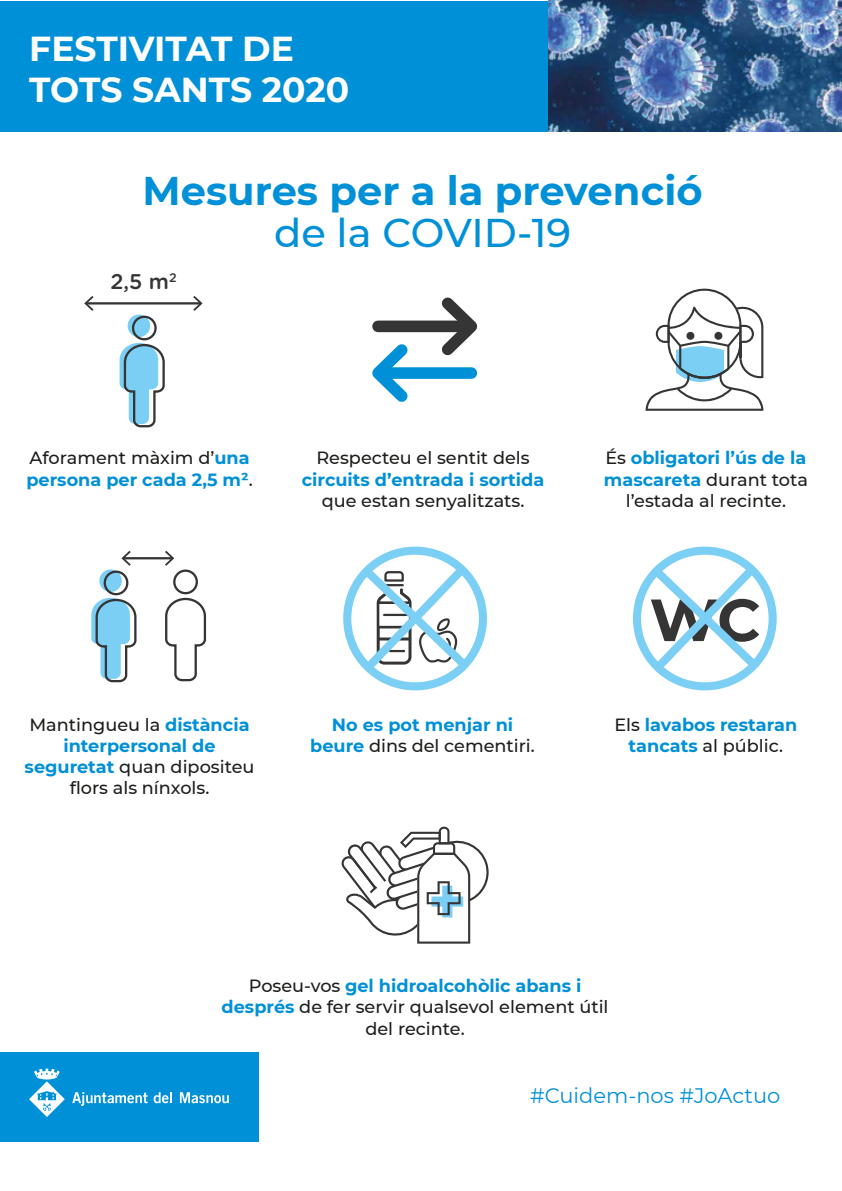
<style>
.page{position:relative;width:842px;height:1191px;background:#fff}
.page>*{position:absolute;margin:0;border:0;box-sizing:border-box;transform-origin:0 0}
.t1{font:700 59.3px "Montserrat";color:#353536}
.t2{font:700 40px "Montserrat";color:#0090d7}
.t3{font:500 40px "Montserrat";color:#0090d7}
.t4{font:700 34.6px/40.5px "Montserrat";letter-spacing:-.005em;color:#fff}
.t5{font:500 21.2px "Gotham Rounded";color:#353536}
.t6{font:21px "Montserrat";color:#0090d7}
.t7{font:500 17.7px/21.2px "Montserrat";color:#1d1d1b;text-align:center}
.t8{font:700 17.7px/21.2px "Montserrat";color:#0090d7;text-align:center}
.s1{font-weight:500;color:#1d1d1b}
.s2{font-weight:700;color:#0090d7}
</style>
<div class="page">
<div style="left:0;top:1px;width:842px;height:130px;background:#0090d7"></div>
<div style="left:0;top:1052px;width:258px;height:89px;background:#0090d7"></div>
<svg style="left:29px;top:1068px;width:36px;height:49px"></svg>
<svg style="left:72px;top:1092px;width:76px;height:14px"></svg>
<svg style="left:154px;top:1092px;width:18px;height:11px"></svg>
<svg style="left:180px;top:1092px;width:49px;height:11px"></svg>
<img style="left:548px;top:0;width:294px;height:131px">
<svg style="left:99px;top:569px;width:23px;height:23px"></svg>
<div style="left:104px;top:570px;width:24px;height:25px;border:2px solid #353536;border-radius:50%"></div>
<svg style="left:91px;top:597px;width:46px;height:86px"></svg>
<div style="left:173px;top:569px;width:25px;height:25px;border:2px solid #353536;border-radius:50%"></div>
<svg style="left:165px;top:597px;width:42px;height:85px"></svg>
<hr style="left:123px;top:557px;width:49px;height:2px;background:#353536">
<svg style="left:121px;top:551px;width:10px;height:15px"></svg>
<svg style="left:165px;top:551px;width:9px;height:15px"></svg>
<div style="left:128px;top:314px;width:22px;height:23px;background:#7bcef4;border-radius:50%"></div>
<div style="left:132px;top:316px;width:25px;height:24px;border:2px solid #353536;border-radius:50%"></div>
<svg style="left:120px;top:343px;width:45px;height:85px"></svg>
<hr style="left:87px;top:302px;width:114px;height:2px;background:#353536">
<svg style="left:84px;top:296px;width:10px;height:15px"></svg>
<svg style="left:193px;top:296px;width:10px;height:15px"></svg>
<svg style="left:341px;top:826px;width:148px;height:117px"></svg>
<div style="left:343px;top:546px;width:144px;height:144px;border:8px solid #7bcef4;border-radius:50%"></div>
<svg style="left:355px;top:557px;width:121px;height:121px"></svg>
<div style="left:633px;top:546px;width:144px;height:144px;border:8px solid #7bcef4;border-radius:50%"></div>
<svg style="left:645px;top:557px;width:121px;height:121px"></svg>
<svg style="left:646px;top:289px;width:117px;height:122px"></svg>
<div style="left:378px;top:320px;width:91px;height:12px;background:#353536"></div>
<svg style="left:431px;top:297px;width:47px;height:59px"></svg>
<div style="left:381px;top:367px;width:90px;height:12px;background:#0090d7"></div>
<svg style="left:372px;top:344px;width:46px;height:58px"></svg>
<h3 class="t4" style="left:29px;top:27px;width:321px">FESTIVITAT DE<br>TOTS SANTS 2020</h3>
<h2 class="t2" style="left:143px;top:162px;width:561px">Mesures per a la prevenció</h2>
<h2 class="t3" style="left:274px;top:205px;width:299px">de la COVID-19</h2>
<p class="t5" style="left:111px;top:266px;width:68px">2,5 m<sup>2</sup></p>
<p class="t8" style="left:26px;top:447px;width:228px;text-align:left"><span class="s1">Aforament màxim d’</span>una persona per cada 2,5 m²<span class="s1">.</span></p>
<p class="t7" style="left:316px;top:447px;width:215px">Respecteu el sentit dels</p>
<p class="t8" style="left:302px;top:468px;width:244px">circuits d’entrada i sortida</p>
<p class="t7" style="left:322px;top:489px;width:204px">que estan senyalitzats.</p>
<p class="t7" style="left:604px;top:447px;width:205px">És <span class="s2">obligatori l’ús de la mascareta</span> durant tota l’estada al recinte.</p>
<h1 class="t1" style="left:649px;top:577px;width:113px">WC</h1>
<p class="t7" style="left:25px;top:713px;width:231px">Mantingueu la <span class="s2">distància interpersonal de seguretat</span> quan dipositeu flors als nínxols.</p>
<p class="t8" style="left:310px;top:712px;width:226px">No es pot menjar ni beure <span class="s1">dins del cementiri.</span></p>
<p class="t8" style="left:614px;top:712px;width:184px"><span class="s1">Els</span> lavabos restaran tancats <span class="s1">al públic.</span></p>
<p class="t7" style="left:222px;top:974px;width:388px">Poseu-vos <span class="s2">gel hidroalcohòlic abans i després</span> de fer servir qualsevol element útil del recinte.</p>
<p class="t6" style="left:530px;top:1081px;width:251px">#Cuidem-nos #JoActuo</p>
</div>
